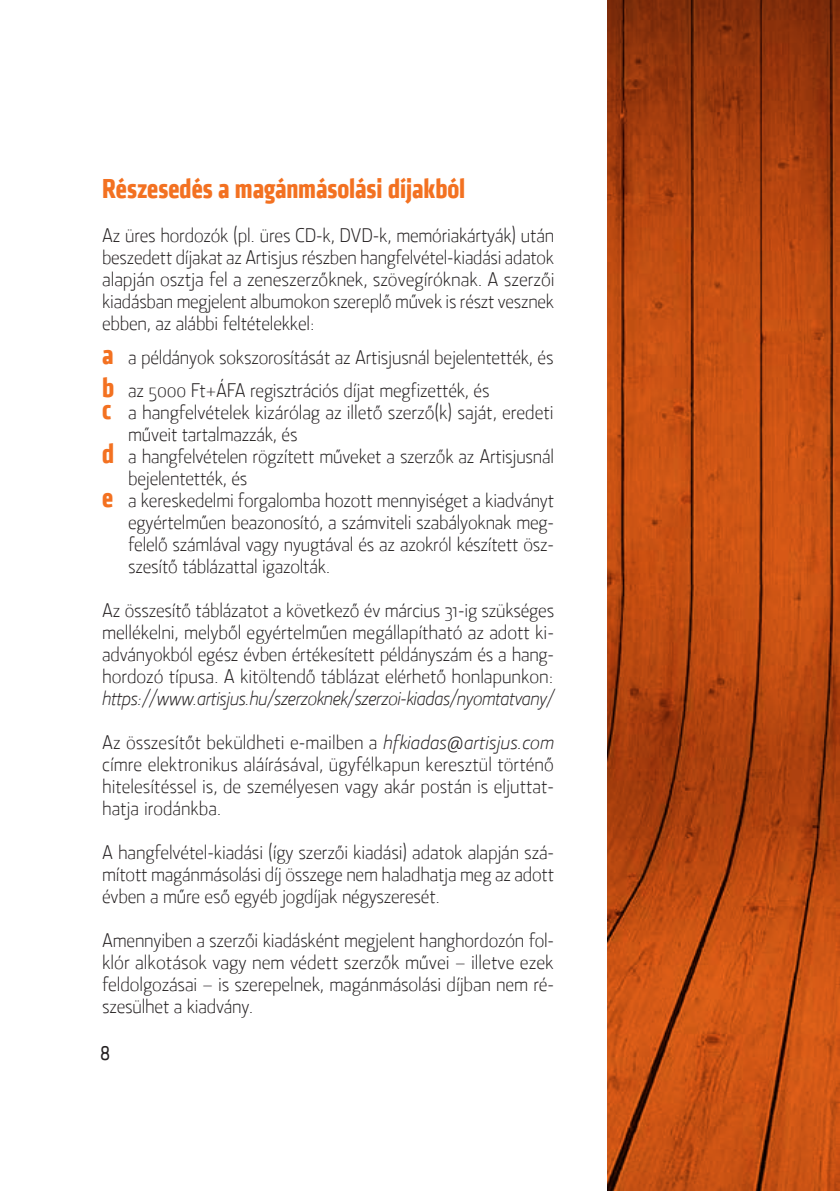
<style>
.page{position:relative;width:840px;height:1191px;background:#fff}
.page>*{position:absolute;margin:0;border:0;box-sizing:border-box;transform-origin:0 0}
.t1{font:700 condensed 28.2px "Klavika CH";color:#f37121}
.t2{font:20px/22px "Section Light HUN";letter-spacing:-.01em;color:#231f20;text-align:justify}
.t3{font:20px "Section Light Italic HUN";letter-spacing:-.02em;color:#231f20}
.t4{font:20px "Section Medium Caps HUN";color:#231f20}
.s1{font-family:"Klavika CH";font-weight:700;font-stretch:condensed;font-size:28.2px;color:#f37121}
.s2{font-family:"Section Light Italic HUN"}
</style>
<div class="page">
<svg style="left:607px;top:0;width:232px;height:1191px;background:#b54810"></svg>
<h1 class="t1" style="left:102px;top:171px;width:364px">Részesedés a magánmásolási díjakból</h1>
<p class="t2" style="left:102px;top:225px;width:453px">Az üres hordozók (pl. üres CD-k, DVD-k, memóriakártyák) után beszedett díjakat az Artisjus részben hangfelvétel-kiadási adatok alapján osztja fel a zeneszerzőknek, szövegíróknak. A szerzői kiadásban megjelent albumokon szereplő művek is részt vesznek ebben, az alábbi feltételekkel:</p>
<p class="t2" style="left:102px;top:340px;width:452px;line-height:33.4px"><span class="s1">a</span> a példányok sokszorosítását az Artisjusnál bejelentették, és <span class="s1">b</span> az 5000 Ft+ÁFA regisztrációs díjat megfizették, és</p>
<p class="t2" style="left:102px;top:401px;width:452px"><span class="s1">c</span> a hangfelvételek kizárólag az illető szerző(k) saját, eredeti</p>
<p class="t2" style="left:128px;top:423px;width:171px">műveit tartalmazzák, és</p>
<p class="t2" style="left:102px;top:445px;width:453px"><span class="s1">d</span> a hangfelvételen rögzített műveket a szerzők az Artisjusnál</p>
<p class="t2" style="left:128px;top:467px;width:121px">bejelentették, és</p>
<p class="t2" style="left:102px;top:489px;width:453px"><span class="s1">e</span> a kereskedelmi forgalomba hozott mennyiséget a kiadványt</p>
<p class="t2" style="left:128px;top:511px;width:427px">egyértelműen beazonosító, a számviteli szabályoknak meg-</p>
<p class="t2" style="left:128px;top:533px;width:427px">felelő számlával vagy nyugtával és az azokról készített ös -</p>
<p class="t2" style="left:128px;top:555px;width:204px">szesítő táblázattal igazolták.</p>
<p class="t2" style="left:102px;top:599px;width:453px">Az összesítő táblázatot a következő év március 31-ig szükséges mellékelni, melyből egyértelműen megállapítható az adott ki&shy;adványokból egész évben értékesített példányszám és a hang&shy;hordozó típusa. A kitöltendő táblázat elérhető honlapunkon:</p>
<p class="t3" style="left:102px;top:687px;width:453px">https://www.artisjus.hu/szerzoknek/szerzoi-kiadas/nyomtatvany/</p>
<p class="t2" style="left:102px;top:731px;width:453px">Az összesítőt beküldheti e-mailben a <span class="s2">hfkiadas@artisjus.com </span>címre elektronikus aláírásával, ügyfélkapun keresztül történő hitelesítéssel is, de személyesen vagy akár postán is eljuttat&shy;hatja irodánkba.</p>
<p class="t2" style="left:102px;top:841px;width:453px">A hangfelvétel-kiadási (így szerzői kiadási) adatok alapján szá&shy;mított magánmásolási díj összege nem haladhatja meg az adott évben a műre eső egyéb jogdíjak négyszeresét.</p>
<p class="t2" style="left:102px;top:929px;width:453px">Amennyiben a szerzői kiadásként megjelent hanghordozón fol&shy;klór alkotások vagy nem védett szerzők művei – illetve ezek feldolgozásai – is szerepelnek, magánmásolási díjban nem ré&shy;szesülhet a kiadvány.</p>
<p class="t4" style="left:100px;top:1041px;width:12px">8</p>
</div>
